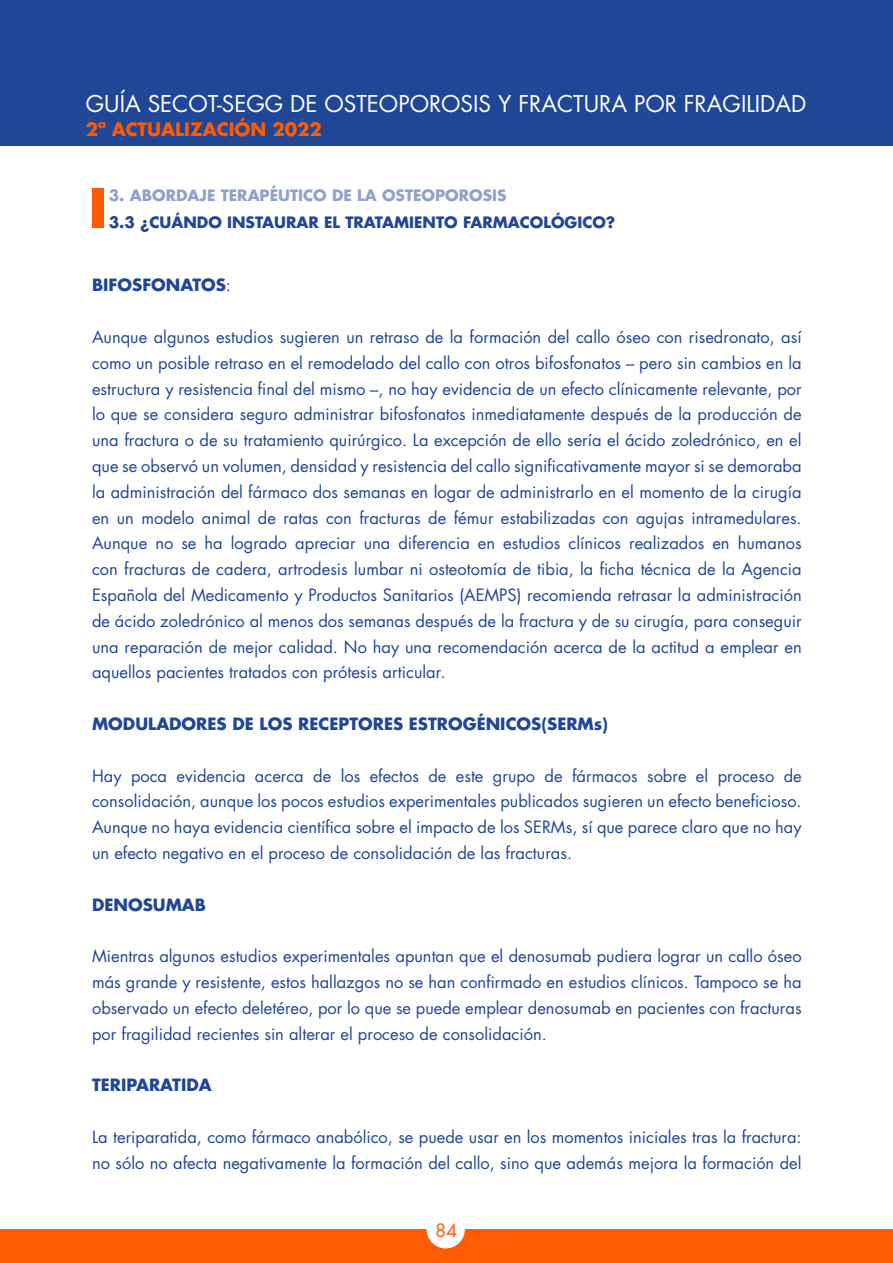
<style>
.page{position:relative;width:893px;height:1263px;background:#fff}
.page>*{position:absolute;margin:0;border:0;box-sizing:border-box;transform-origin:0 0}
.t1{font:22.5px "Futura Std";color:#fff}
.t2{font:700 18px "Futura Std";color:#ff5b02}
.t3{font:18px "Futura Std";color:#ff5b02}
.t4{font:16.5px/25.8px "Futura Std";color:#204697;text-align:justify}
.t5{font:700 16.5px "Futura Std";color:#204697}
.t6{font:700 15.3px "Futura Std";color:#204697}
.t7{font:700 15.3px "Futura Std";color:#8fa2ca}
.s1{font-weight:400}
</style>
<div class="page">
<div style="left:92px;top:188px;width:12px;height:40px;background:#ff5a00"></div>
<div style="left:0;top:1229px;width:893px;height:34px;background:#ff5b02"></div>
<div style="left:427px;top:1210px;width:38px;height:38px;background:#fff;border-radius:50%"></div>
<div style="left:1px;top:0;width:892px;height:145px;background:#204697"></div>
<h1 class="t1" style="left:86px;top:89px;width:722px">GUÍA SECOT-SEGG DE OSTEOPOROSIS Y FRACTURA POR FRAGILIDAD</h1>
<p class="t2" style="left:86px;top:117px;width:238px">2ª ACTUALIZACIÓN 2022</p>
<p class="t7" style="left:109px;top:185px;width:399px">3. ABORDAJE TERAPÉUTICO DE LA OSTEOPOROSIS</p>
<p class="t6" style="left:109px;top:212px;width:508px">3.3 ¿CUÁNDO INSTAURAR EL TRATAMIENTO FARMACOLÓGICO?</p>
<p class="t5" style="left:92px;top:274px;width:140px">BIFOSFONATOS<span class="s1">:</span></p>
<p class="t4" style="left:92px;top:324px;width:711px">Aunque algunos estudios sugieren un retraso de la formación del callo óseo con risedronato, así como un posible retraso en el remodelado del callo con otros bifosfonatos – pero sin cambios en la estructura y resistencia final del mismo –, no hay evidencia de un efecto clínicamente relevante, por lo que se considera seguro administrar bifosfonatos inmediatamente después de la producción de una fractura o de su tratamiento quirúrgico. La excepción de ello sería el ácido zoledrónico, en el que se observó un volumen, densidad y resistencia del callo significativamente mayor si se demoraba la administración del fármaco dos semanas en logar de administrarlo en el momento de la cirugía en un modelo animal de ratas con fracturas de fémur estabilizadas con agujas intramedulares.<br>Aunque no se ha logrado apreciar una diferencia en estudios clínicos realizados en humanos con fracturas de cadera, artrodesis lumbar ni osteotomía de tibia, la ficha técnica de la Agencia Española del Medicamento y Productos Sanitarios (AEMPS) recomienda retrasar la administración de ácido zoledrónico al menos dos semanas después de la fractura y de su cirugía, para conseguir una reparación de mejor calidad. No hay una recomendación acerca de la actitud a emplear en aquellos pacientes tratados con prótesis articular.</p>
<p class="t5" style="left:92px;top:713px;width:517px">MODULADORES DE LOS RECEPTORES ESTROGÉNICOS(SERMs)</p>
<p class="t4" style="left:92px;top:763px;width:711px">Hay poca evidencia acerca de los efectos de este grupo de fármacos sobre el proceso de consolidación, aunque los pocos estudios experimentales publicados sugieren un efecto beneficioso.<br>Aunque no haya evidencia científica sobre el impacto de los SERMs, sí que parece claro que no hay un efecto negativo en el proceso de consolidación de las fracturas.</p>
<p class="t5" style="left:92px;top:893px;width:115px">DENOSUMAB</p>
<p class="t4" style="left:92px;top:943px;width:711px">Mientras algunos estudios experimentales apuntan que el denosumab pudiera lograr un callo óseo más grande y resistente, estos hallazgos no se han confirmado en estudios clínicos. Tampoco se ha observado un efecto deletéreo, por lo que se puede emplear denosumab en pacientes con fracturas por fragilidad recientes sin alterar el proceso de consolidación.</p>
<p class="t5" style="left:92px;top:1074px;width:121px">TERIPARATIDA</p>
<p class="t4" style="left:92px;top:1124px;width:711px">La teriparatida, como fármaco anabólico, se puede usar en los momentos iniciales tras la fractura: no sólo no afecta negativamente la formación del callo, sino que además mejora la formación del</p>
<p class="t3" style="left:435px;top:1219px;width:24px">84</p>
</div>
